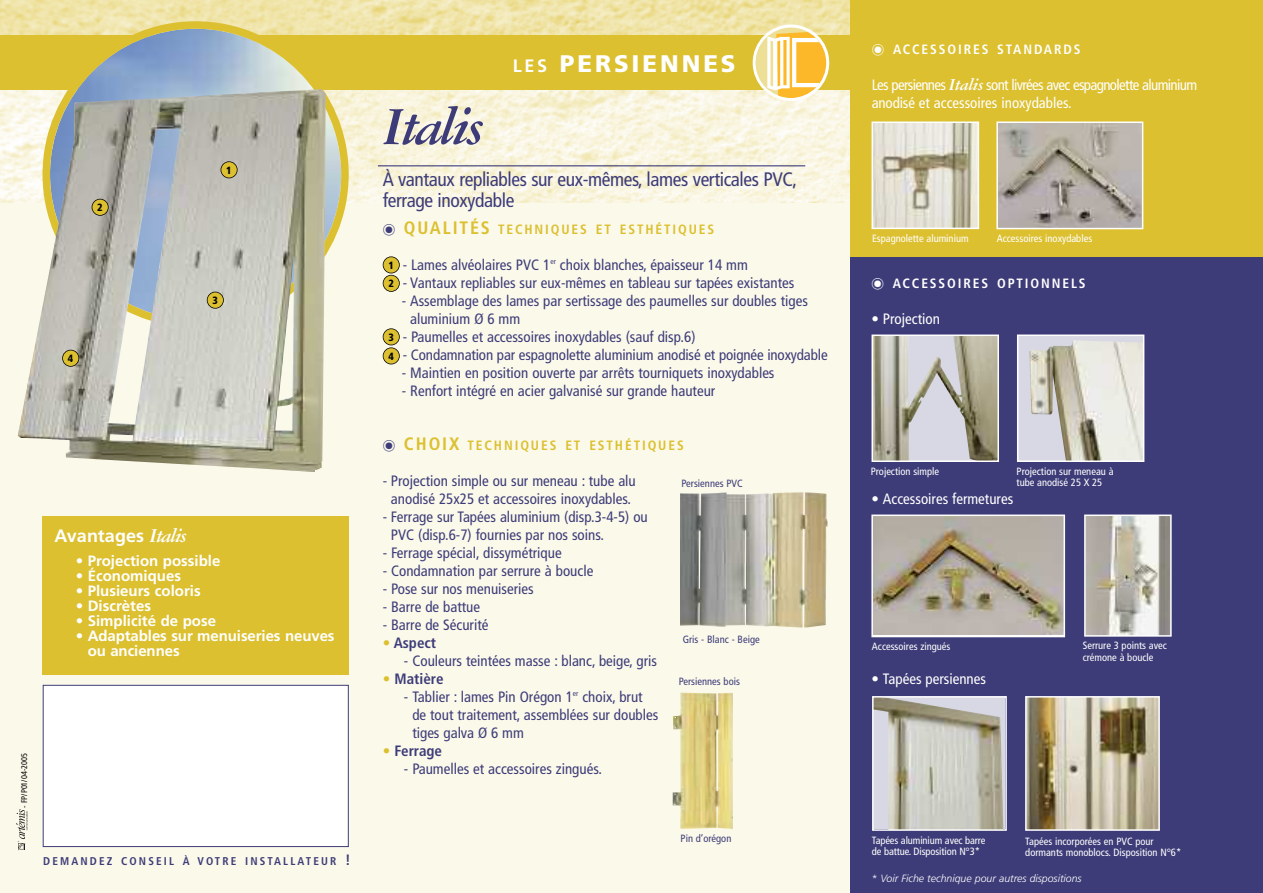
<style>
.page{position:relative;width:1263px;height:893px;background:#fff}
.page>*{position:absolute;margin:0;border:0;box-sizing:border-box;transform-origin:0 0}
.t1{font:italic 700 57px "Garamond Three";letter-spacing:-.075em;color:#3d3c78}
.t2{font:900 24px "Frutiger";letter-spacing:.12em;color:#fff}
.t3{font:condensed 19.5px/21px "Frutiger";letter-spacing:-.02em;color:#3d3c78}
.t4{font:700 18px "Frutiger";color:#fff}
.t5{font:condensed 15px/18px "Frutiger";color:#3d3c78}
.t6{font:700 15px/15px "Frutiger";color:#fff}
.t7{font:condensed 15px/18px "Frutiger";letter-spacing:-.045em;color:#fff}
.t8{font:condensed 15px "Frutiger";color:#fff}
.t9{font:700 condensed 15px "Frutiger";color:#3d3c78}
.t10{font:700 condensed 13.5px "Frutiger";letter-spacing:.14em;color:#dcc030}
.t11{font:700 condensed 13.5px "Frutiger";letter-spacing:.14em;color:#fff}
.t12{font:700 condensed 11.25px "Frutiger";letter-spacing:.19em;color:#3d3c78}
.t13{font:condensed 10.5px/11.2px "Frutiger";color:#fff}
.t14{font:condensed 10.5px "Frutiger";color:#3d3c78}
.t15{font:italic 300 10.5px "Frutiger";color:#fff}
.t16{font:900 condensed 10.5px/18.3px "Frutiger";color:#000}
.t17{font:condensed 8.25px "Frutiger";color:#000}
.s1{font-family:"Garamond Three";font-style:italic;font-size:21px}
.s2{font-size:15px}
.s3{font-weight:700;font-size:18px}
.s4{font-size:18px}
.s5{color:#dcc030}
.s6{font-family:"Garamond Three";font-weight:700;font-style:italic;font-stretch:normal;font-size:18px}
</style>
<div class="page">
<div style="left:0;top:135px;width:1263px;height:758px;background:#fbf9ea"></div>
<img style="left:0;top:0;width:850px;height:36px">
<img style="left:0;top:90px;width:850px;height:113px">
<svg style="left:16px;top:809px;width:12px;height:41px"></svg>
<hr style="left:378px;top:165px;width:427px;height:1px;background:#3d3c78">
<div style="left:0;top:36px;width:965px;height:54px;background:#dcc030"></div>
<div style="left:850px;top:0;width:413px;height:893px;background:#dcc030"></div>
<div style="left:850px;top:257px;width:413px;height:636px;background:#3d3c78"></div>
<svg style="left:43px;top:21px;width:306px;height:234px"></svg>
<img style="left:18px;top:89px;width:308px;height:383px">
<div style="left:221px;top:162px;width:16px;height:16px;background:#dcc030;border-radius:50%"></div>
<div style="left:221px;top:161px;width:17px;height:17px;border:2px solid #000;border-radius:50%"></div>
<div style="left:92px;top:199px;width:16px;height:16px;background:#dcc030;border-radius:50%"></div>
<div style="left:92px;top:199px;width:17px;height:17px;border:2px solid #000;border-radius:50%"></div>
<div style="left:207px;top:292px;width:16px;height:16px;background:#dcc030;border-radius:50%"></div>
<div style="left:207px;top:292px;width:17px;height:17px;border:2px solid #000;border-radius:50%"></div>
<div style="left:63px;top:350px;width:16px;height:16px;background:#dcc030;border-radius:50%"></div>
<div style="left:62px;top:350px;width:17px;height:17px;border:2px solid #000;border-radius:50%"></div>
<div style="left:43px;top:516px;width:306px;height:159px;background:#dcc030"></div>
<div style="left:44px;top:686px;width:304px;height:160px;background:#fff"></div>
<div style="left:43px;top:685px;width:306px;height:162px;border:1px solid #3d3c78"></div>
<svg style="left:753px;top:25px;width:76px;height:76px;background:#f7db91"></svg>
<img style="left:874px;top:125px;width:102px;height:101px">
<div style="left:871px;top:122px;width:108px;height:107px;border:2px solid #fff"></div>
<img style="left:1087px;top:518px;width:82px;height:116px">
<div style="left:1084px;top:515px;width:88px;height:122px;border:2px solid #fff"></div>
<img style="left:874px;top:338px;width:122px;height:121px">
<div style="left:871px;top:335px;width:128px;height:127px;border:2px solid #fff"></div>
<div style="left:1018px;top:336px;width:125px;height:124px;background:#d8d8e4"></div>
<img style="left:1029px;top:340px;width:112px;height:119px">
<div style="left:1017px;top:335px;width:127px;height:127px;border:2px solid #fff"></div>
<img style="left:875px;top:699px;width:129px;height:129px">
<div style="left:872px;top:696px;width:135px;height:135px;border:2px solid #fff"></div>
<img style="left:1028px;top:699px;width:129px;height:129px">
<div style="left:1025px;top:696px;width:135px;height:135px;border:2px solid #fff"></div>
<img style="left:680px;top:492px;width:147px;height:136px">
<img style="left:673px;top:693px;width:60px;height:136px">
<div style="left:383px;top:257px;width:16px;height:16px;background:#dcc030;border-radius:50%"></div>
<div style="left:383px;top:256px;width:17px;height:17px;border:2px solid #000;border-radius:50%"></div>
<div style="left:383px;top:275px;width:16px;height:16px;background:#dcc030;border-radius:50%"></div>
<div style="left:383px;top:275px;width:17px;height:17px;border:2px solid #000;border-radius:50%"></div>
<div style="left:383px;top:329px;width:16px;height:16px;background:#dcc030;border-radius:50%"></div>
<div style="left:383px;top:328px;width:17px;height:17px;border:2px solid #000;border-radius:50%"></div>
<div style="left:383px;top:348px;width:16px;height:16px;background:#dcc030;border-radius:50%"></div>
<div style="left:383px;top:347px;width:17px;height:17px;border:2px solid #000;border-radius:50%"></div>
<img style="left:999px;top:125px;width:141px;height:101px">
<div style="left:996px;top:122px;width:147px;height:107px;border:2px solid #fff"></div>
<img style="left:874px;top:518px;width:188px;height:116px">
<div style="left:871px;top:515px;width:194px;height:122px;border:2px solid #fff"></div>
<p class="t16" style="left:97px;top:199px;width:7px">2</p>
<p class="t16" style="left:68px;top:350px;width:7px">4</p>
<p class="t16" style="left:226px;top:162px;width:7px">1</p>
<p class="t16" style="left:212px;top:292px;width:7px">3</p>
<p class="t4" style="left:55px;top:529px;width:134px">Avantages <span class="s1">Italis</span></p>
<p class="t6" style="left:76px;top:554px;width:146px">• Projection possible</p>
<p class="t6" style="left:76px;top:569px;width:107px">• Économiques</p>
<p class="t6" style="left:76px;top:584px;width:126px">• Plusieurs coloris</p>
<p class="t6" style="left:76px;top:599px;width:77px">• Discrètes</p>
<p class="t6" style="left:76px;top:614px;width:142px">• Simplicité de pose</p>
<p class="t6" style="left:88px;top:629px;width:248px;text-indent:-12px">• Adaptables sur menuiseries neuves ou anciennes</p>
<p class="t17" style="left:21px;top:808px;width:56px;rotate:-90deg">- FP/P01/04-2005</p>
<p class="t12" style="left:43px;top:856px;width:309px">DEMANDEZ CONSEIL À VOTRE INSTALLATEUR <span class="s2">!</span></p>
<h2 class="t2" style="left:513px;top:54px;width:224px"><span class="s3">LES</span> PERSIENNES</h2>
<h1 class="t1" style="left:383px;top:107px;width:104px">Italis</h1>
<h3 class="t3" style="left:383px;top:170px;width:416px">À vantaux repliables sur eux-mêmes, lames verticales PVC, ferrage inoxydable</h3>
<p class="t10" style="left:404px;top:224px;width:312px"><span class="s4">QUALITÉS</span> TECHNIQUES ET ESTHÉTIQUES</p>
<p class="t5" style="left:403px;top:257px;width:347px">- Lames alvéolaires PVC 1<sup>er</sup> choix blanches, épaisseur 14 mm</p>
<p class="t5" style="left:403px;top:275px;width:393px">- Vantaux repliables sur eux-mêmes en tableau sur tapées existantes</p>
<p class="t5" style="left:410px;top:293px;width:399px;text-indent:-8px">- Assemblage des lames par sertissage des paumelles sur doubles tiges aluminium Ø 6 mm</p>
<p class="t5" style="left:403px;top:329px;width:294px">- Paumelles et accessoires inoxydables (sauf disp.6)</p>
<p class="t5" style="left:403px;top:347px;width:426px">- Condamnation par espagnolette aluminium anodisé et poignée inoxydable</p>
<p class="t5" style="left:402px;top:365px;width:374px">- Maintien en position ouverte par arrêts tourniquets inoxydables</p>
<p class="t5" style="left:402px;top:383px;width:315px">- Renfort intégré en acier galvanisé sur grande hauteur</p>
<p class="t10" style="left:404px;top:440px;width:281px"><span class="s4">CHOIX</span> TECHNIQUES ET ESTHÉTIQUES</p>
<p class="t5" style="left:383px;top:473px;width:255px;text-align:center">- Projection simple ou sur meneau : tube alu anodisé 25x25 et accessoires inoxydables.</p>
<p class="t5" style="left:391px;top:509px;width:258px;text-indent:-8px">- Ferrage sur Tapées aluminium (disp.3-4-5) ou<br>PVC (disp.6-7) fournies par nos soins.</p>
<p class="t5" style="left:383px;top:545px;width:180px">- Ferrage spécial, dissymétrique</p>
<p class="t5" style="left:383px;top:563px;width:212px">- Condamnation par serrure à boucle</p>
<p class="t5" style="left:383px;top:581px;width:153px">- Pose sur nos menuiseries</p>
<p class="t5" style="left:383px;top:599px;width:99px">- Barre de battue</p>
<p class="t5" style="left:383px;top:617px;width:107px">- Barre de Sécurité</p>
<p class="t9" style="left:383px;top:637px;width:55px"><span class="s5">•</span> Aspect</p>
<p class="t5" style="left:404px;top:653px;width:255px">- Couleurs teintées masse : blanc, beige, gris</p>
<p class="t9" style="left:383px;top:673px;width:62px"><span class="s5">•</span> Matière</p>
<p class="t5" style="left:412px;top:689px;width:248px;text-indent:-8px">- Tablier : lames Pin Orégon 1<sup>er</sup> choix, brut de tout traitement, assemblées sur doubles tiges galva Ø 6 mm</p>
<p class="t9" style="left:383px;top:745px;width:61px"><span class="s5">•</span> Ferrage</p>
<p class="t5" style="left:404px;top:761px;width:199px">- Paumelles et accessoires zingués.</p>
<p class="t16" style="left:388px;top:257px;width:7px">1<br>2</p>
<p class="t16" style="left:388px;top:328px;width:7px;line-height:19px">3<br>4</p>
<p class="t14" style="left:682px;top:479px;width:63px">Persiennes PVC</p>
<p class="t14" style="left:683px;top:635px;width:78px">Gris - Blanc - Beige</p>
<p class="t14" style="left:679px;top:677px;width:63px">Persiennes bois</p>
<p class="t14" style="left:681px;top:834px;width:52px">Pin d’orégon</p>
<p class="t11" style="left:893px;top:44px;width:189px">ACCESSOIRES STANDARDS</p>
<p class="t7" style="left:872px;top:77px;width:327px">Les persiennes <span class="s6">Italis</span> sont livrées avec espagnolette aluminium anodisé et accessoires inoxydables.</p>
<p class="t13" style="left:872px;top:233px;width:98px">Espagnolette aluminium</p>
<p class="t13" style="left:997px;top:234px;width:97px">Accessoires inoxydables</p>
<p class="t11" style="left:893px;top:278px;width:194px">ACCESSOIRES OPTIONNELS</p>
<p class="t8" style="left:871px;top:313px;width:70px">• Projection</p>
<p class="t13" style="left:871px;top:467px;width:70px">Projection simple</p>
<p class="t13" style="left:1017px;top:467px;width:98px">Projection sur meneau à tube anodisé 25 X 25</p>
<p class="t8" style="left:871px;top:493px;width:143px">• Accessoires fermetures</p>
<p class="t13" style="left:872px;top:642px;width:80px">Accessoires zingués</p>
<p class="t13" style="left:1083px;top:641px;width:86px">Serrure 3 points avec crémone à boucle</p>
<p class="t8" style="left:871px;top:673px;width:116px">• Tapées persiennes</p>
<p class="t13" style="left:872px;top:835px;width:115px">Tapées aluminium avec barre de battue. Disposition N°3*</p>
<p class="t13" style="left:1025px;top:836px;width:157px">Tapées incorporées en PVC pour dormants monoblocs. Disposition N°6*</p>
<p class="t15" style="left:871px;top:874px;width:212px">* Voir Fiche technique pour autres dispositions</p>
</div>
